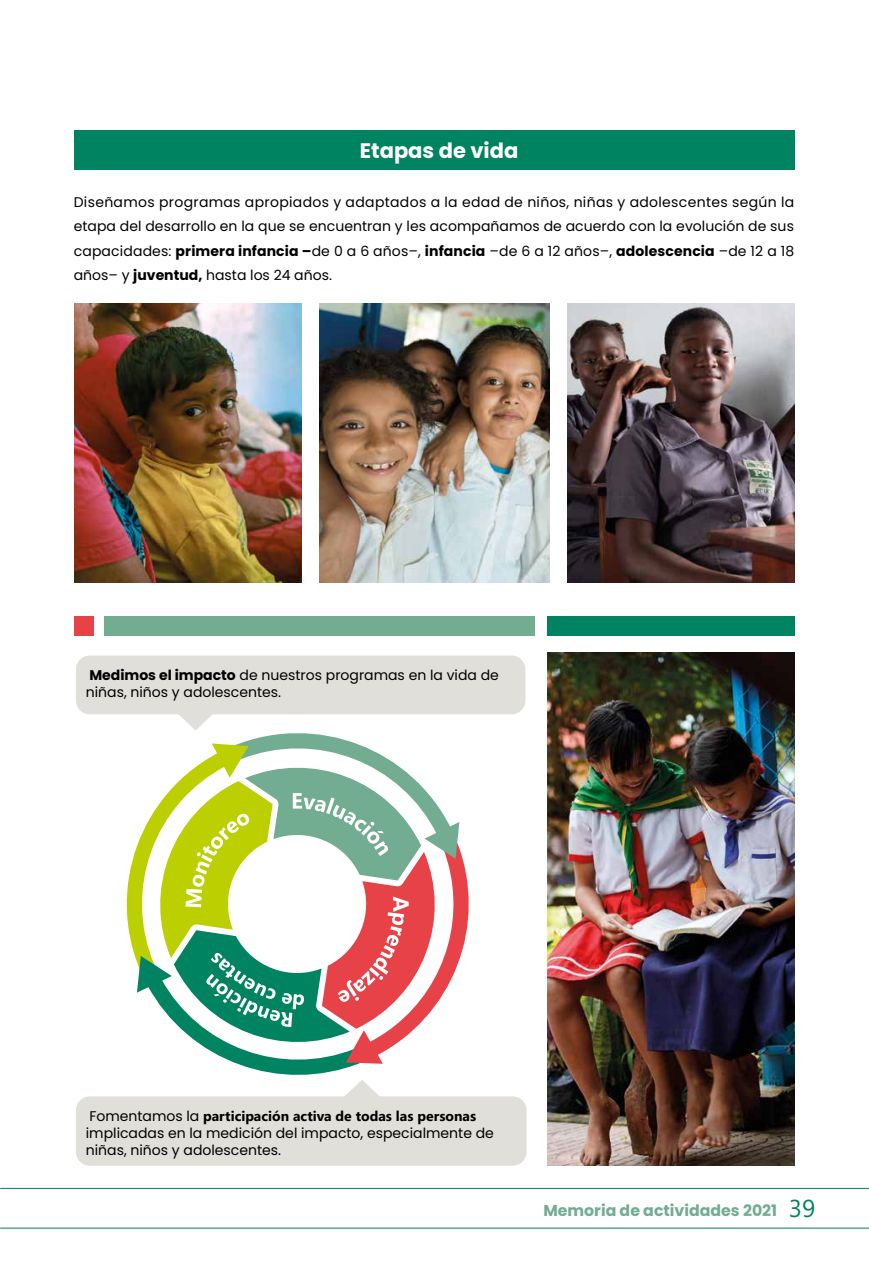
<style>
.page{position:relative;width:869px;height:1265px;background:#fff}
.page>*{position:absolute;margin:0;border:0;box-sizing:border-box;transform-origin:0 0}
.t1{font:700 21px "Poppins";color:#fff}
.t2{font:700 15.75px "Poppins";color:#72ac91}
.t3{font:14px/24.5px "Poppins";color:#000}
.t4{font:700 14px "Segoe";color:#000}
.s1{font-weight:700}
.s2{font-family:"Poppins";font-weight:400}
.s3{font-family:"Segoe";font-weight:400;font-size:24.5px;color:#008360}
</style>
<div class="page">
<div style="left:74px;top:131px;width:720px;height:39px;background:#008360"></div>
<img style="left:74px;top:303px;width:227px;height:280px">
<img style="left:320px;top:303px;width:229px;height:280px">
<img style="left:567px;top:303px;width:227px;height:280px">
<div style="left:76px;top:1096px;width:450px;height:70px;background:#e0dfda;border-radius:14px"></div>
<div style="left:76px;top:655px;width:449px;height:59px;background:#e0dfda;border-radius:14px"></div>
<svg style="left:105px;top:714px;width:383px;height:383px"></svg>
<img style="left:547px;top:653px;width:247px;height:513px">
<div style="left:104px;top:616px;width:431px;height:20px;background:#72ac91"></div>
<div style="left:546px;top:616px;width:248px;height:20px;background:#008360"></div>
<div style="left:74px;top:616px;width:20px;height:20px;background:#e84249"></div>
<hr style="left:0;top:1228px;width:868px;height:1px;background:#008360">
<hr style="left:0;top:1188px;width:868px;height:1px;background:#008360">
<h1 class="t1" style="left:359px;top:138px;width:160px">Etapas de vida</h1>
<p class="t3" style="left:74px;top:189px;width:721px;text-align:justify">Diseñamos programas apropiados y adaptados a la edad de niños, niñas y adolescentes según la etapa del desarrollo en la que se encuentran y les acompañamos de acuerdo con la evolución de sus capacidades: <span class="s1">primera infancia –</span>de 0 a 6 años–, <span class="s1">infancia</span> –de 6 a 12 años–, <span class="s1">adolescencia</span> –de 12 a 18 años– y <span class="s1">juventud,</span> hasta los 24 años.</p>
<p class="t3" style="left:86px;top:667px;width:414px;line-height:16.8px"><span class="s1">Medimos el impacto</span> de nuestros programas en la vida de niñas, niños y adolescentes.</p>
<p class="t4" style="left:89px;top:1106px;width:388px"><span class="s2">Fomentamos la</span> participación activa de todas las personas</p>
<p class="t3" style="left:86px;top:1125px;width:409px;line-height:16.8px">implicadas en la medición del impacto, especialmente de niñas, niños y adolescentes.</p>
<p class="t2" style="left:543px;top:1201px;width:273px">Memoria de actividades 2021 <span class="s3">39</span></p>
</div>
